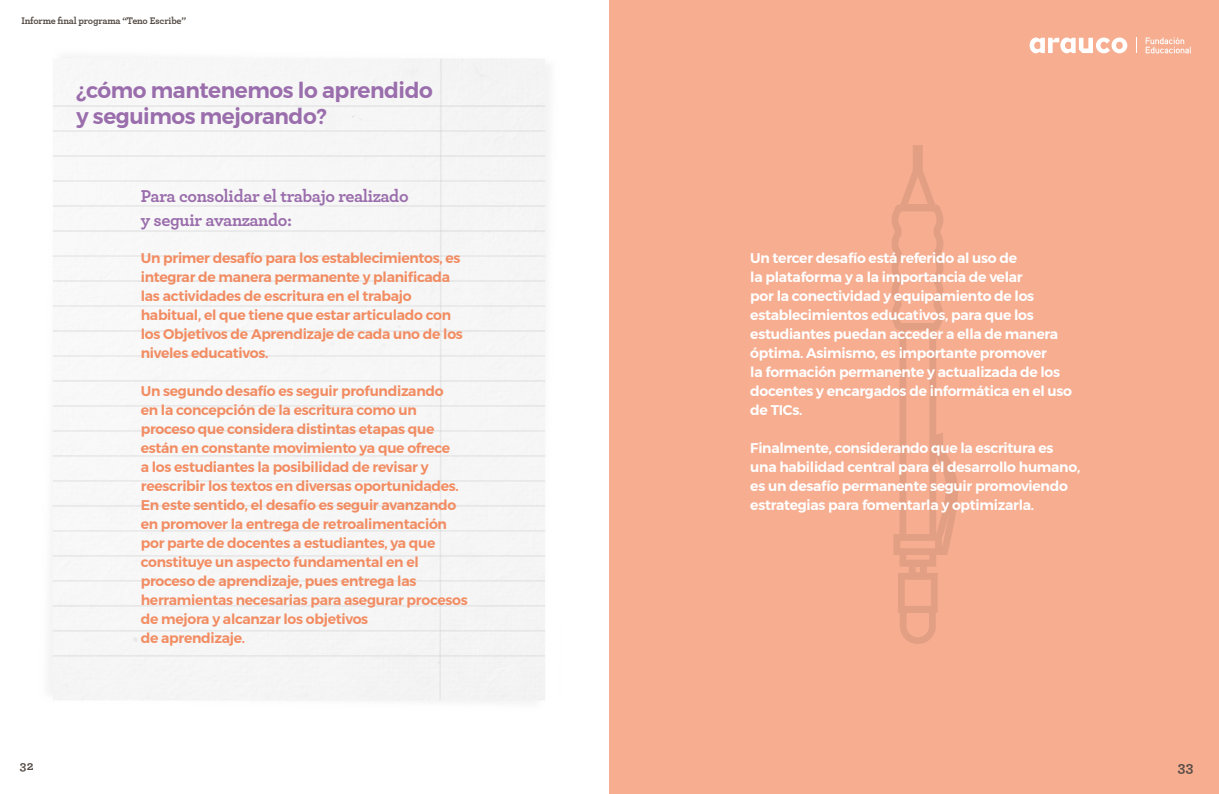
<style>
.page{position:relative;width:1219px;height:794px;background:#fff}
.page>*{position:absolute;margin:0;border:0;box-sizing:border-box;transform-origin:0 0}
.t1{font:600 21.7px/26px "Montserrat";letter-spacing:-.02em;color:#9a6dac}
.t2{font:700 18px/24px "Archer";letter-spacing:-.025em;color:#9a6dac}
.t3{font:700 15px "Archer";color:#544b45}
.t4{font:600 14px/19px "Montserrat";letter-spacing:-.02em;color:#f28c62}
.t5{font:600 14px/19px "Montserrat";letter-spacing:-.02em;color:#fff}
.t6{font:700 13px "Archer";color:#544b45}
.t7{font:700 10px "Archer";letter-spacing:-.02em;color:#544b45}
</style>
<div class="page">
<div style="left:609px;top:0;width:610px;height:794px;background:#f6ad90"></div>
<svg style="left:1030px;top:38px;width:97px;height:15px"></svg>
<svg style="left:1146px;top:37px;width:45px;height:16px"></svg>
<svg style="left:1136px;top:38px;width:1px;height:15px"></svg>
<img style="left:50px;top:57px;width:498px;height:644px">
<svg style="left:892px;top:145px;width:66px;height:499px"></svg>
<p class="t7" style="left:22px;top:12px;width:166px">Informe final programa “Teno Escribe”</p>
<h1 class="t1" style="left:77px;top:77px;width:358px">¿cómo mantenemos lo aprendido y seguimos mejorando?</h1>
<p class="t2" style="left:141px;top:183px;width:269px">Para consolidar el trabajo realizado y seguir avanzando:</p>
<p class="t4" style="left:141px;top:249px;width:324px">Un primer desafío para los establecimientos, es integrar de manera permanente y planificada las actividades de escritura en el trabajo habitual, el que tiene que estar articulado con los Objetivos de Aprendizaje de cada uno de los niveles educativos.</p>
<p class="t4" style="left:141px;top:382px;width:328px">Un segundo desafío es seguir profundizando<br>en la concepción de la escritura como un proceso que considera distintas etapas que están en constante movimiento ya que ofrece<br>a los estudiantes la posibilidad de revisar y reescribir los textos en diversas oportunidades.<br>En este sentido, el desafío es seguir avanzando en promover la entrega de retroalimentación por parte de docentes a estudiantes, ya que constituye un aspecto fundamental en el proceso de aprendizaje, pues entrega las herramientas necesarias para asegurar procesos de mejora y alcanzar los objetivos<br>de aprendizaje.</p>
<p class="t5" style="left:750px;top:249px;width:323px">Un tercer desafío está referido al uso de<br>la plataforma y a la importancia de velar<br>por la conectividad y equipamiento de los establecimientos educativos, para que los estudiantes puedan acceder a ella de manera óptima. Asimismo, es importante promover<br>la formación permanente y actualizada de los docentes y encargados de informática en el uso de TICs.</p>
<p class="t5" style="left:750px;top:439px;width:331px">Finalmente, considerando que la escritura es una habilidad central para el desarrollo humano, es un desafío permanente seguir promoviendo estrategias para fomentarla y optimizarla.</p>
<p class="t6" style="left:20px;top:755px;width:16px">32</p>
<p class="t3" style="left:1178px;top:755px;width:17px">33</p>
</div>
